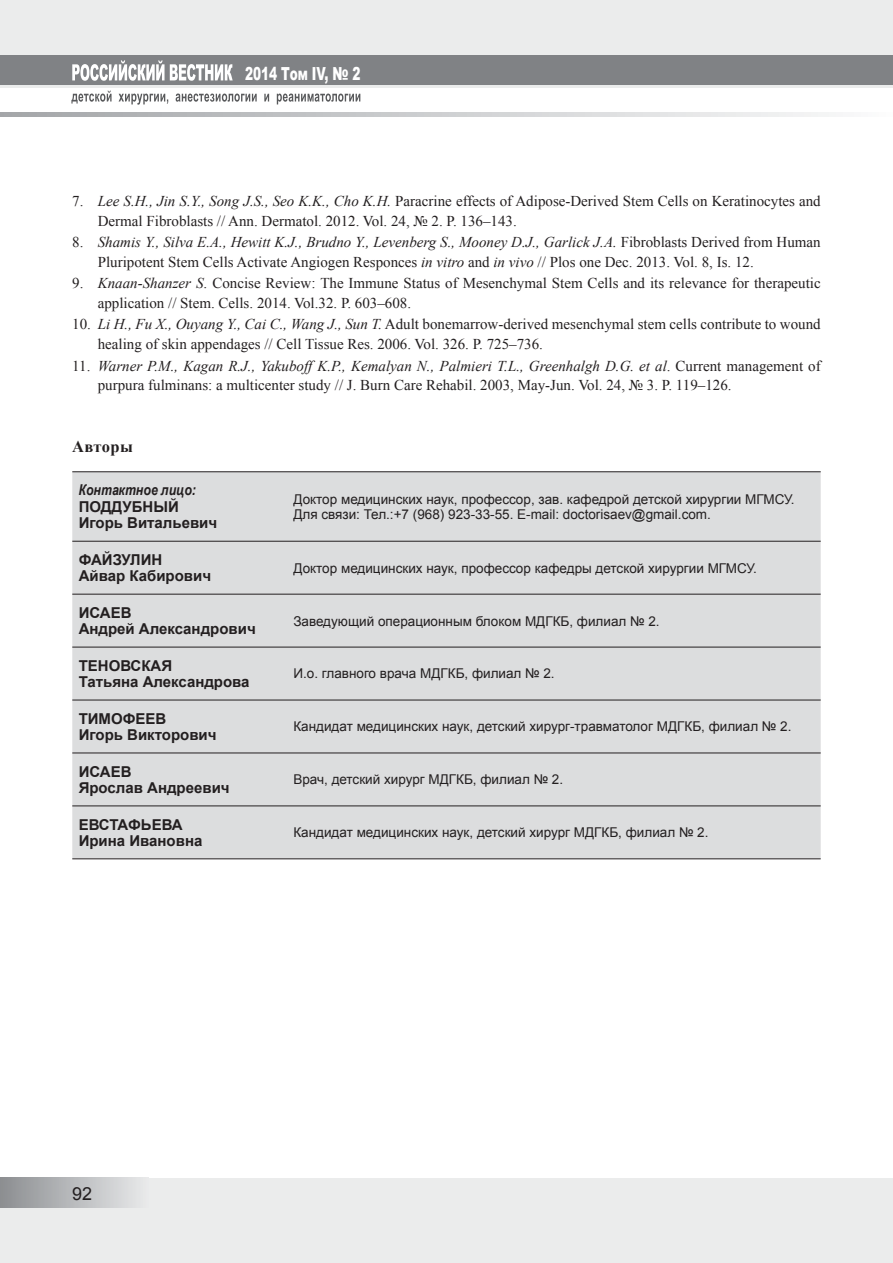
<style>
.page{position:relative;width:893px;height:1263px;background:#fff}
.page>*{position:absolute;margin:0;border:0;box-sizing:border-box;transform-origin:0 0}
.t1{font:900 18px "Arial";letter-spacing:-.005em;color:#fff;scale:.67 1}
.t2{font:18px "Arial";color:#231f20}
.t3{font:700 16.5px "Times New Roman";letter-spacing:.025em;color:#231f20}
.t4{font:15px/19.5px "Times New Roman";color:#231f20}
.t5{font:700 15px/16.5px "Arial";color:#231f20}
.t6{font:italic 700 15px "Arial Narrow";color:#231f20}
.t7{font:13.5px/15px "Arial";color:#231f20}
.s1{font-style:italic}
</style>
<div class="page">
<div style="left:0;top:0;width:893px;height:87px;background:#ebecec"></div>
<div style="left:0;top:1178px;width:893px;height:85px;background:#ebecec"></div>
<div style="left:0;top:55px;width:893px;height:30px;background:#808285"></div>
<div style="left:0;top:1178px;width:149px;height:30px;background:linear-gradient(to right,#8b8d90,#e9eaeb)"></div>
<svg style="left:0;top:113px;width:829px;height:4px;background:#cbcdce"></svg>
<svg style="left:71px;top:91px;width:289px;height:14px"></svg>
<svg style="left:72px;top:60px;width:161px;height:21px"></svg>
<div style="left:72px;top:472px;width:749px;height:386px;background:#dcddde"></div>
<hr style="left:72px;top:541px;width:749px;height:1px;background:#231f20">
<hr style="left:72px;top:594px;width:749px;height:1px;background:#231f20">
<hr style="left:72px;top:647px;width:749px;height:1px;background:#231f20">
<hr style="left:72px;top:700px;width:749px;height:1px;background:#231f20">
<hr style="left:72px;top:753px;width:749px;height:1px;background:#231f20">
<hr style="left:72px;top:805px;width:749px;height:1px;background:#231f20">
<hr style="left:72px;top:858px;width:749px;height:1px;background:#231f20">
<hr style="left:72px;top:471px;width:749px;height:1px;background:#231f20">
<p class="t1" style="left:245px;top:60px;width:173px">2014 Том IV, № 2</p>
<p class="t4" style="left:98px;top:191px;width:724px;text-indent:-26px">7. <span class="s1">Lee S.H., Jin S.Y., Song J.S., Seo K.K., Cho K.H.</span> Paracrine effects of Adipose-Derived Stem Cells on Keratinocytes and<br>Dermal Fibroblasts // Ann. Dermatol. 2012. Vol. 24, № 2. Р. 136–143.</p>
<p class="t4" style="left:98px;top:232px;width:724px;text-indent:-26px">8. <span class="s1">Shamis Y., Silva E.A., Hewitt K.J., Brudno Y., Levenberg S., Mooney D.J., Garlick J.A.</span> Fibroblasts Derived from Human<br>Pluripotent Stem Cells Activate Angiogen Responces <span class="s1">in vitro</span> and <span class="s1">in vivo</span> // Plos one Dec. 2013. Vol. 8, Is. 12.</p>
<p class="t4" style="left:98px;top:273px;width:724px;text-indent:-26px">9. <span class="s1">Knaan-Shanzer S</span>. Concise Review: The Immune Status of Mesenchymal Stem Cells and its relevance for therapeutic application // Stem. Cells. 2014. Vol.32. Р. 603–608.</p>
<p class="t4" style="left:98px;top:315px;width:724px;text-indent:-26px">10. <span class="s1">Li H., Fu X., Ouyang Y., Cai C., Wang J., Sun T.</span> Adult bonemarrow-derived mesenchymal stem cells contribute to wound healing of skin appendages // Cell Tissue Res. 2006. Vol. 326. Р. 725–736.</p>
<p class="t4" style="left:98px;top:356px;width:724px;text-indent:-26px">11. <span class="s1">Warner P.M., Kagan R.J., Yakuboff K.P., Kemalyan N., Palmieri T.L., Greenhalgh D.G. et al</span>. Current management of purpura fulminans: a multicenter study // J. Burn Care Rehabil. 2003, May-Jun. Vol. 24, № 3. Р. 119–126.</p>
<p class="t3" style="left:72px;top:438px;width:62px">Авторы</p>
<p class="t6" style="left:79px;top:481px;width:119px">Контактное лицо:</p>
<p class="t5" style="left:79px;top:498px;width:140px">ПОДДУБНЫЙ<br>Игорь Витальевич</p>
<p class="t7" style="left:293px;top:492px;width:503px">Доктор медицинских наук, профессор, зав. кафедрой детской хирургии МГМСУ.<br>Для связи: Тел.:+7 (968) 923-33-55. E-mail: doctorisaev@gmail.com.</p>
<p class="t5" style="left:79px;top:551px;width:134px">ФАЙЗУЛИН<br>Айвар Кабирович</p>
<p class="t7" style="left:293px;top:560px;width:465px">Доктор медицинских наук, профессор кафедры детской хирургии МГМСУ.</p>
<p class="t5" style="left:79px;top:604px;width:179px">ИСАЕВ<br>Андрей Александрович</p>
<p class="t7" style="left:293px;top:613px;width:368px">Заведующий операционным блоком МДГКБ, филиал № 2.</p>
<p class="t5" style="left:79px;top:657px;width:172px">ТЕНОВСКАЯ<br>Татьяна Александрова</p>
<p class="t7" style="left:293px;top:666px;width:263px">И.о. главного врача МДГКБ, филиал № 2.</p>
<p class="t5" style="left:79px;top:710px;width:139px">ТИМОФЕЕВ<br>Игорь Викторович</p>
<p class="t7" style="left:293px;top:719px;width:499px">Кандидат медицинских наук, детский хирург-травматолог МДГКБ, филиал № 2.</p>
<p class="t5" style="left:79px;top:763px;width:152px">ИСАЕВ<br>Ярослав Андреевич</p>
<p class="t7" style="left:293px;top:772px;width:271px">Врач, детский хирург МДГКБ, филиал № 2.</p>
<p class="t5" style="left:79px;top:816px;width:125px">ЕВСТАФЬЕВА<br>Ирина Ивановна</p>
<p class="t7" style="left:293px;top:825px;width:417px">Кандидат медицинских наук, детский хирург МДГКБ, филиал № 2.</p>
<p class="t2" style="left:72px;top:1183px;width:22px">92</p>
</div>
